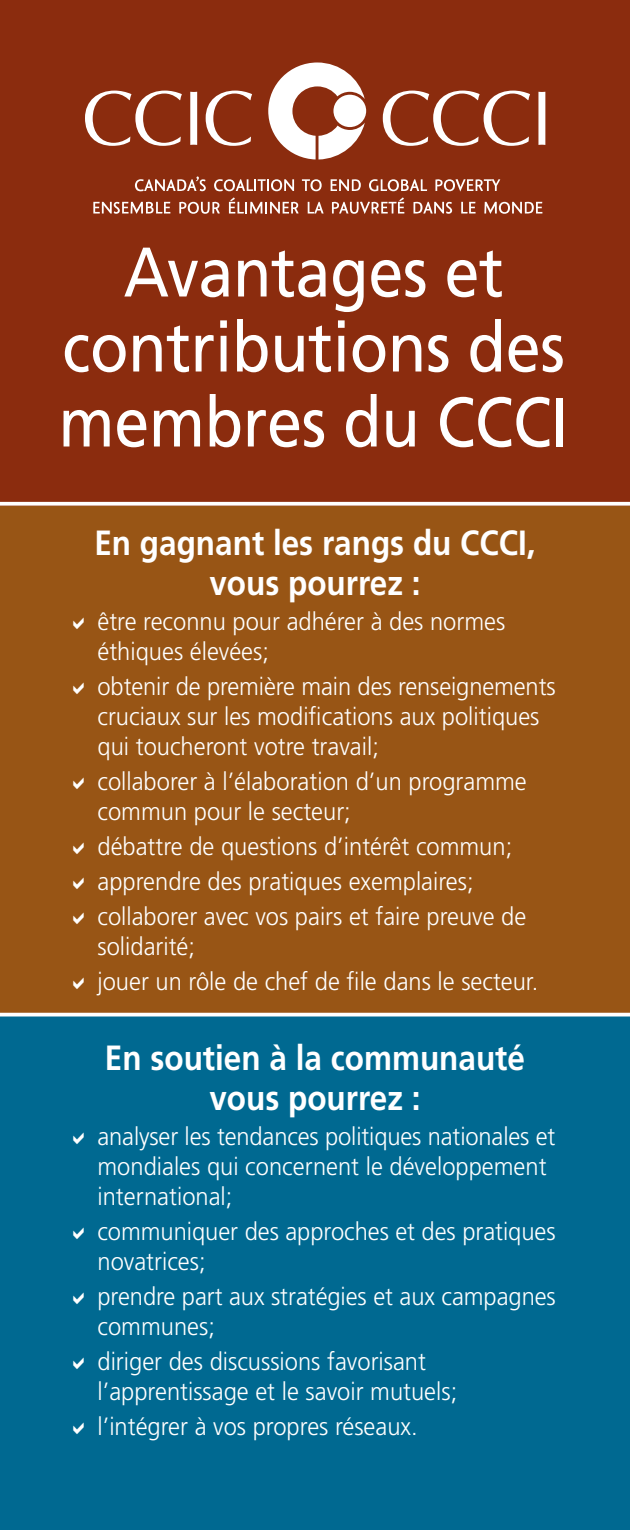
<style>
.page{position:relative;width:630px;height:1530px;background:#fff}
.page>*{position:absolute;margin:0;border:0;box-sizing:border-box;transform-origin:0 0}
.H1_white{font:70px "Frutiger LT Std";letter-spacing:-.005em;color:#fff;scale:.9 1}
.t1{font:700 35px/40px "Frutiger LT Std";color:#fff;text-align:center;scale:.9 1}
.BL{font:300 25px/30px "Frutiger LT Std";color:#fff;scale:.95 1}
</style>
<div class="page">
<div style="left:0;top:0;width:630px;height:506px;background:#8b2c0e"></div>
<div style="left:0;top:506px;width:630px;height:510px;background:#985515"></div>
<div style="left:0;top:1016px;width:630px;height:514px;background:#006991"></div>
<svg style="left:0;top:502px;width:630px;height:4px;background:#f4ebe8"></svg>
<svg style="left:0;top:1013px;width:630px;height:4px;background:#dfecf1"></svg>
<svg style="left:85px;top:91px;width:97px;height:55px"></svg>
<svg style="left:190px;top:92px;width:7px;height:53px"></svg>
<svg style="left:206px;top:91px;width:46px;height:55px"></svg>
<svg style="left:383px;top:91px;width:147px;height:55px"></svg>
<svg style="left:538px;top:92px;width:7px;height:53px"></svg>
<svg style="left:214px;top:179px;width:80px;height:12px"></svg>
<svg style="left:302px;top:179px;width:20px;height:12px"></svg>
<svg style="left:331px;top:179px;width:30px;height:12px"></svg>
<svg style="left:369px;top:179px;width:58px;height:12px"></svg>
<svg style="left:435px;top:179px;width:65px;height:13px"></svg>
<svg style="left:93px;top:202px;width:77px;height:12px"></svg>
<svg style="left:179px;top:202px;width:41px;height:12px"></svg>
<svg style="left:229px;top:197px;width:70px;height:17px"></svg>
<svg style="left:308px;top:202px;width:16px;height:12px"></svg>
<svg style="left:332px;top:197px;width:72px;height:17px"></svg>
<svg style="left:414px;top:202px;width:38px;height:12px"></svg>
<svg style="left:461px;top:202px;width:15px;height:12px"></svg>
<svg style="left:484px;top:202px;width:58px;height:12px"></svg>
<svg style="left:268px;top:62px;width:97px;height:98px"></svg>
<svg style="left:135px;top:177px;width:71px;height:14px"></svg>
<p class="H1_white" style="left:124px;top:231px;width:424px">Avantages et</p>
<p class="H1_white" style="left:62px;top:306px;width:560px">contributions des</p>
<p class="H1_white" style="left:59px;top:381px;width:568px">membres du CCCI</p>
<h2 class="t1" style="left:94px;top:523px;width:492px">En gagnant les rangs du CCCI, vous pourrez :</h2>
<p class="BL" style="left:97px;top:607px;width:431px">être reconnu pour adhérer à des normes éthiques élevées;</p>
<p class="BL" style="left:97px;top:672px;width:484px">obtenir de première main des renseignements cruciaux sur les modifications aux politiques qui toucheront votre travail;</p>
<p class="BL" style="left:97px;top:767px;width:453px">collaborer à l’élaboration d’un programme commun pour le secteur;</p>
<p class="BL" style="left:97px;top:832px;width:438px">débattre de questions d’intérêt commun;</p>
<p class="BL" style="left:97px;top:867px;width:397px">apprendre des pratiques exemplaires;</p>
<p class="BL" style="left:97px;top:902px;width:453px">collaborer avec vos pairs et faire preuve de solidarité;</p>
<p class="BL" style="left:97px;top:967px;width:466px">jouer un rôle de chef de file dans le secteur.</p>
<h2 class="t1" style="left:105px;top:1038px;width:468px">En soutien à la communauté vous pourrez :</h2>
<p class="BL" style="left:97px;top:1122px;width:484px">analyser les tendances politiques nationales et mondiales qui concernent le développement international;</p>
<p class="BL" style="left:97px;top:1217px;width:484px">communiquer des approches et des pratiques novatrices;</p>
<p class="BL" style="left:97px;top:1282px;width:484px">prendre part aux stratégies et aux campagnes communes;</p>
<p class="BL" style="left:97px;top:1347px;width:380px">diriger des discussions favorisant l’apprentissage et le savoir mutuels;</p>
<p class="BL" style="left:97px;top:1412px;width:339px">l’intégrer à vos propres réseaux.</p>
</div>
